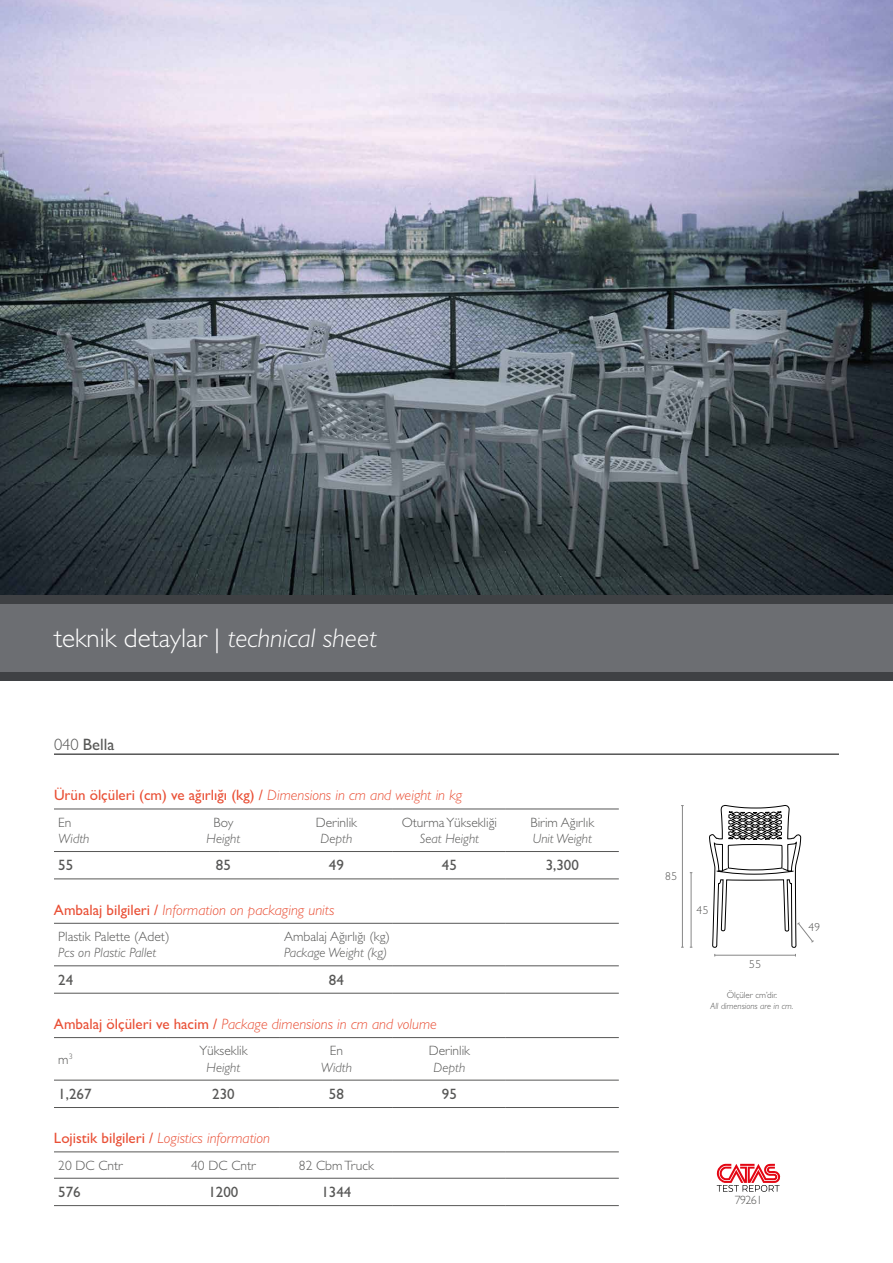
<style>
.page{position:relative;width:893px;height:1263px;background:#fff}
.page>*{position:absolute;margin:0;border:0;box-sizing:border-box;transform-origin:0 0}
.t1{font:300 27px "Gill Sans";color:#fff}
.t2{font:16.5px "Gill Sans";color:#575756}
.t3{font:italic 300 15px "Gill Sans";color:#e94f35}
.t4{font:15px "Gill Sans";color:#e94f35}
.t5{font:15px "Gill Sans";color:#575756}
.t6{font:300 13.5px "Gill Sans";color:#575756}
.t7{font:italic 300 13.5px "Gill Sans";color:#575756}
.t8{font:300 12px "Gill Sans";letter-spacing:-.05em;color:#575756}
.t9{font:300 11.55px "Gill Sans";letter-spacing:.04em;color:#575756}
.t10{font:italic 300 9px "Gill Sans";color:#575756}
.t11{font:300 9px "Gill Sans";color:#575756}
.s1{font-style:italic}
.s2{font-weight:300}
.s3{font-weight:300;font-style:italic}
.s4{font-weight:400;font-style:normal}
</style>
<div class="page">
<svg style="left:717px;top:1163px;width:63px;height:29px"></svg>
<img style="left:0;top:0;width:893px;height:595px">
<hr style="left:682px;top:805px;width:1px;height:142px;background:#878787">
<hr style="left:691px;top:873px;width:1px;height:74px;background:#878787">
<svg style="left:709px;top:753px;width:105px;height:204px"></svg>
<div style="left:0;top:604px;width:893px;height:68px;background:#6c6e72"></div>
<div style="left:0;top:672px;width:893px;height:8px;background:#3f4144"></div>
<div style="left:0;top:595px;width:893px;height:9px;background:#3f4144"></div>
<hr style="left:54px;top:809px;width:113px;height:1px;background:#575756">
<hr style="left:167px;top:809px;width:113px;height:1px;background:#575756">
<hr style="left:280px;top:809px;width:113px;height:1px;background:#575756">
<hr style="left:393px;top:809px;width:113px;height:1px;background:#575756">
<hr style="left:506px;top:809px;width:113px;height:1px;background:#575756">
<hr style="left:54px;top:851px;width:113px;height:1px;background:#575756">
<hr style="left:167px;top:851px;width:113px;height:1px;background:#575756">
<hr style="left:280px;top:851px;width:113px;height:1px;background:#575756">
<hr style="left:393px;top:851px;width:113px;height:1px;background:#575756">
<hr style="left:506px;top:851px;width:113px;height:1px;background:#575756">
<hr style="left:54px;top:878px;width:113px;height:1px;background:#575756">
<hr style="left:167px;top:878px;width:113px;height:1px;background:#575756">
<hr style="left:280px;top:878px;width:113px;height:1px;background:#575756">
<hr style="left:393px;top:878px;width:113px;height:1px;background:#575756">
<hr style="left:506px;top:878px;width:113px;height:1px;background:#575756">
<hr style="left:280px;top:993px;width:113px;height:1px;background:#575756">
<hr style="left:54px;top:1037px;width:113px;height:1px;background:#575756">
<hr style="left:167px;top:1037px;width:113px;height:1px;background:#575756">
<hr style="left:280px;top:1037px;width:113px;height:1px;background:#575756">
<hr style="left:393px;top:1037px;width:113px;height:1px;background:#575756">
<hr style="left:506px;top:1037px;width:113px;height:1px;background:#575756">
<hr style="left:54px;top:1080px;width:113px;height:1px;background:#575756">
<hr style="left:167px;top:1080px;width:113px;height:1px;background:#575756">
<hr style="left:280px;top:1080px;width:113px;height:1px;background:#575756">
<hr style="left:393px;top:1080px;width:113px;height:1px;background:#575756">
<hr style="left:506px;top:1080px;width:113px;height:1px;background:#575756">
<hr style="left:54px;top:1107px;width:113px;height:1px;background:#575756">
<hr style="left:167px;top:1107px;width:113px;height:1px;background:#575756">
<hr style="left:280px;top:1107px;width:113px;height:1px;background:#575756">
<hr style="left:393px;top:1107px;width:113px;height:1px;background:#575756">
<hr style="left:506px;top:1107px;width:113px;height:1px;background:#575756">
<hr style="left:54px;top:1151px;width:113px;height:1px;background:#575756">
<hr style="left:167px;top:1151px;width:113px;height:1px;background:#575756">
<hr style="left:280px;top:1151px;width:113px;height:1px;background:#575756">
<hr style="left:393px;top:1151px;width:113px;height:1px;background:#575756">
<hr style="left:506px;top:1151px;width:113px;height:1px;background:#575756">
<hr style="left:54px;top:1178px;width:113px;height:1px;background:#575756">
<hr style="left:167px;top:1178px;width:113px;height:1px;background:#575756">
<hr style="left:280px;top:1178px;width:113px;height:1px;background:#575756">
<hr style="left:393px;top:1178px;width:113px;height:1px;background:#575756">
<hr style="left:506px;top:1178px;width:113px;height:1px;background:#575756">
<hr style="left:54px;top:923px;width:113px;height:1px;background:#575756">
<hr style="left:167px;top:923px;width:113px;height:1px;background:#575756">
<hr style="left:280px;top:923px;width:113px;height:1px;background:#575756">
<hr style="left:393px;top:923px;width:113px;height:1px;background:#575756">
<hr style="left:506px;top:923px;width:113px;height:1px;background:#575756">
<hr style="left:280px;top:965px;width:113px;height:1px;background:#575756">
<hr style="left:54px;top:965px;width:113px;height:1px;background:#575756">
<hr style="left:167px;top:965px;width:113px;height:1px;background:#575756">
<hr style="left:54px;top:993px;width:113px;height:1px;background:#575756">
<hr style="left:167px;top:993px;width:113px;height:1px;background:#575756">
<hr style="left:393px;top:965px;width:113px;height:1px;background:#575756">
<hr style="left:506px;top:965px;width:113px;height:1px;background:#575756">
<hr style="left:393px;top:993px;width:113px;height:1px;background:#575756">
<hr style="left:506px;top:993px;width:113px;height:1px;background:#575756">
<hr style="left:54px;top:1205px;width:113px;height:1px;background:#575756">
<hr style="left:167px;top:1205px;width:113px;height:1px;background:#575756">
<hr style="left:280px;top:1205px;width:113px;height:1px;background:#575756">
<hr style="left:393px;top:1205px;width:113px;height:1px;background:#575756">
<hr style="left:506px;top:1205px;width:113px;height:1px;background:#575756">
<hr style="left:54px;top:754px;width:785px;height:1px;background:#000">
<h1 class="t1" style="left:54px;top:622px;width:324px">teknik detaylar | <span class="s1">technical sheet</span></h1>
<p class="t2" style="left:54px;top:734px;width:62px"><span class="s2">040</span> Bella</p>
<p class="t4" style="left:54px;top:787px;width:410px">Ürün ölçüleri (cm) ve ağırlığı (kg) / <span class="s3">Dimensions in cm and weight in kg</span></p>
<p class="t6" style="left:58px;top:814px;width:15px">En</p>
<p class="t7" style="left:58px;top:831px;width:33px">Width</p>
<p class="t6" style="left:402px;top:814px;width:97px">Oturma Yüksekliği</p>
<p class="t7" style="left:420px;top:831px;width:61px">Seat Height</p>
<p class="t6" style="left:214px;top:814px;width:21px">Boy</p>
<p class="t7" style="left:207px;top:831px;width:35px">Height</p>
<p class="t6" style="left:316px;top:814px;width:43px">Derinlik</p>
<p class="t7" style="left:321px;top:831px;width:33px">Depth</p>
<p class="t6" style="left:530px;top:814px;width:65px">Birim Ağırlık</p>
<p class="t7" style="left:533px;top:831px;width:61px">Unit Weight</p>
<p class="t5" style="left:58px;top:857px;width:16px">55</p>
<p class="t5" style="left:216px;top:857px;width:16px">85</p>
<p class="t5" style="left:329px;top:857px;width:16px">49</p>
<p class="t5" style="left:442px;top:857px;width:16px">45</p>
<p class="t5" style="left:546px;top:857px;width:35px">3,300</p>
<p class="t3" style="left:54px;top:901px;width:282px"><span class="s4">Ambalaj bilgileri /</span> Information on packaging units</p>
<p class="t6" style="left:58px;top:929px;width:113px">Plastik Palette (Adet)</p>
<p class="t7" style="left:58px;top:945px;width:100px">Pcs on Plastic Pallet</p>
<p class="t6" style="left:284px;top:929px;width:107px">Ambalaj Ağırlığı (kg)</p>
<p class="t7" style="left:284px;top:945px;width:105px">Package Weight (kg)</p>
<p class="t5" style="left:58px;top:971px;width:16px">24</p>
<p class="t5" style="left:329px;top:971px;width:16px">84</p>
<p class="t3" style="left:54px;top:1015px;width:384px"><span class="s4">Ambalaj ölçüleri ve hacim /</span> Package dimensions in cm and volume</p>
<p class="t6" style="left:58px;top:1051px;width:16px">m<sup>3</sup></p>
<p class="t6" style="left:199px;top:1043px;width:50px">Yükseklik</p>
<p class="t7" style="left:207px;top:1059px;width:35px">Height</p>
<p class="t6" style="left:330px;top:1043px;width:15px">En</p>
<p class="t7" style="left:321px;top:1059px;width:33px">Width</p>
<p class="t6" style="left:429px;top:1043px;width:43px">Derinlik</p>
<p class="t7" style="left:434px;top:1059px;width:33px">Depth</p>
<p class="t5" style="left:58px;top:1085px;width:35px">1,267</p>
<p class="t5" style="left:212px;top:1085px;width:24px">230</p>
<p class="t5" style="left:329px;top:1085px;width:16px">58</p>
<p class="t5" style="left:442px;top:1085px;width:16px">95</p>
<p class="t3" style="left:54px;top:1129px;width:218px"><span class="s4">Lojistik bilgileri /</span> Logistics information</p>
<p class="t6" style="left:58px;top:1157px;width:66px">20 DC Cntr</p>
<p class="t6" style="left:191px;top:1157px;width:66px">40 DC Cntr</p>
<p class="t6" style="left:299px;top:1157px;width:76px">82 Cbm Truck</p>
<p class="t5" style="left:58px;top:1183px;width:24px">576</p>
<p class="t5" style="left:208px;top:1183px;width:31px">1200</p>
<p class="t5" style="left:321px;top:1183px;width:31px">1344</p>
<p class="t9" style="left:665px;top:869px;width:13px">85</p>
<p class="t9" style="left:697px;top:903px;width:13px">45</p>
<p class="t9" style="left:749px;top:958px;width:13px">55</p>
<p class="t11" style="left:727px;top:990px;width:52px">Ölçüler cm’dir.</p>
<p class="t10" style="left:710px;top:1000px;width:84px">All dimensions are in cm.</p>
<p class="t9" style="left:808px;top:920px;width:13px">49</p>
<p class="t8" style="left:735px;top:1193px;width:29px">79261</p>
</div>
